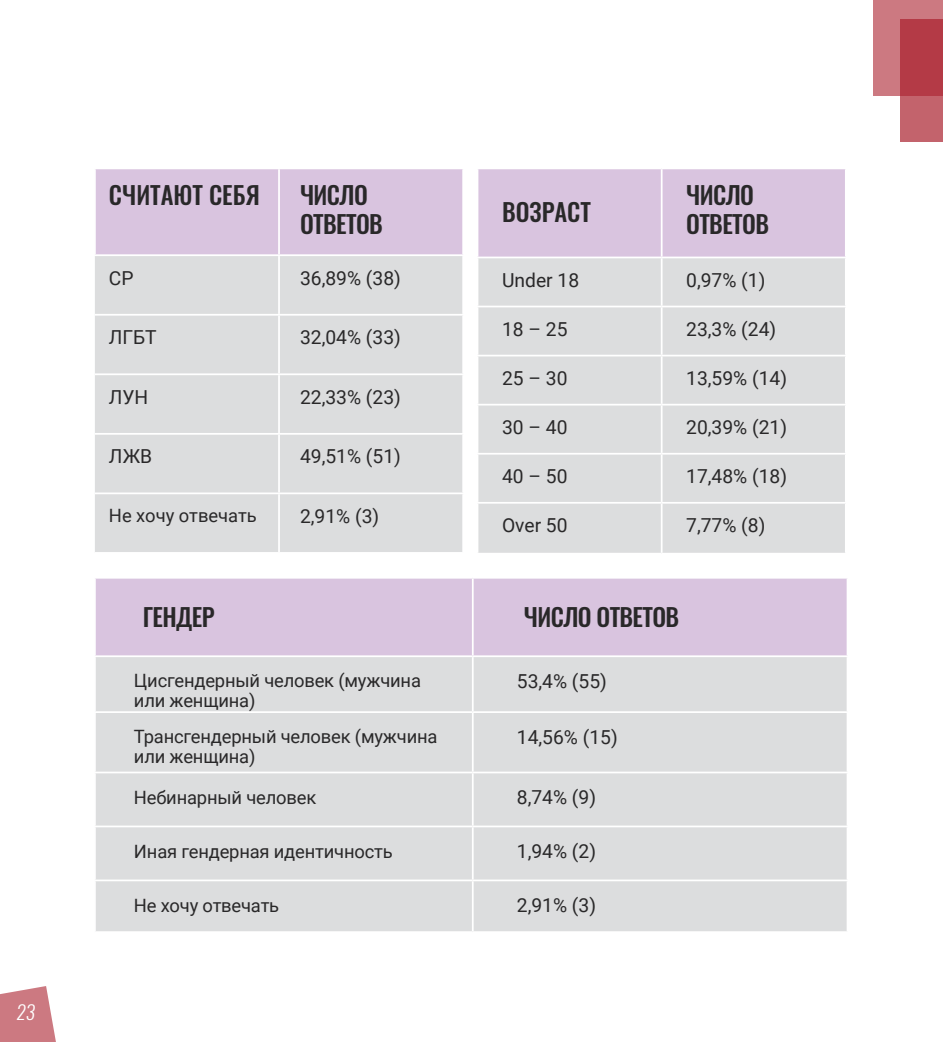
<style>
.page{position:relative;width:943px;height:1042px;background:#fff}
.page>*{position:absolute;margin:0;border:0;box-sizing:border-box;transform-origin:0 0}
.t1{font:500 24.5px/29.4px "Oswald";letter-spacing:-.025em;color:#292829}
.t2{font:500 24.5px "Oswald";color:#292829}
.t3{font:19.25px "Roboto";color:#292829}
.t4{font:italic 300 19.25px "Oswald";color:#fff}
.t5{font:18.38px/19.2px "Roboto";letter-spacing:-.01em;color:#292829}
</style>
<div class="page">
<div style="left:899px;top:20px;width:44px;height:122px;background:#c3636c"></div>
<svg style="left:873px;top:0;width:70px;height:96px;background:#c05963"></svg>
<svg style="left:0;top:986px;width:56px;height:56px;background:#d38c93"></svg>
<div style="left:478px;top:169px;width:367px;height:88px;background:#d9c4df"></div>
<div style="left:478px;top:258px;width:367px;height:295px;background:#dcddde"></div>
<hr style="left:660px;top:169px;width:2px;height:88px;background:#fff">
<hr style="left:660px;top:258px;width:2px;height:48px;background:#fff">
<hr style="left:476px;top:306px;width:185px;height:1px;background:#fff">
<hr style="left:661px;top:306px;width:185px;height:1px;background:#fff">
<hr style="left:660px;top:307px;width:2px;height:48px;background:#fff">
<hr style="left:476px;top:355px;width:185px;height:1px;background:#fff">
<hr style="left:661px;top:355px;width:185px;height:1px;background:#fff">
<hr style="left:660px;top:356px;width:2px;height:48px;background:#fff">
<hr style="left:476px;top:404px;width:185px;height:1px;background:#fff">
<hr style="left:661px;top:404px;width:185px;height:1px;background:#fff">
<hr style="left:660px;top:405px;width:2px;height:48px;background:#fff">
<hr style="left:476px;top:453px;width:185px;height:1px;background:#fff">
<hr style="left:661px;top:453px;width:185px;height:1px;background:#fff">
<hr style="left:660px;top:454px;width:2px;height:48px;background:#fff">
<hr style="left:476px;top:502px;width:185px;height:2px;background:#fff">
<hr style="left:661px;top:502px;width:185px;height:2px;background:#fff">
<hr style="left:660px;top:504px;width:2px;height:49px;background:#fff">
<div style="left:96px;top:169px;width:366px;height:85px;background:#d9c4df"></div>
<div style="left:95px;top:256px;width:367px;height:296px;background:#dcddde"></div>
<hr style="left:278px;top:169px;width:2px;height:85px;background:#fff">
<hr style="left:278px;top:256px;width:2px;height:58px;background:#fff">
<hr style="left:278px;top:316px;width:2px;height:57px;background:#fff">
<hr style="left:278px;top:375px;width:2px;height:58px;background:#fff">
<hr style="left:278px;top:435px;width:2px;height:57px;background:#fff">
<hr style="left:278px;top:494px;width:2px;height:58px;background:#fff">
<hr style="left:95px;top:314px;width:184px;height:2px;background:#fff">
<hr style="left:279px;top:314px;width:185px;height:2px;background:#fff">
<hr style="left:95px;top:373px;width:184px;height:2px;background:#fff">
<hr style="left:279px;top:373px;width:185px;height:2px;background:#fff">
<hr style="left:95px;top:433px;width:184px;height:2px;background:#fff">
<hr style="left:279px;top:433px;width:185px;height:2px;background:#fff">
<hr style="left:95px;top:492px;width:184px;height:2px;background:#fff">
<hr style="left:279px;top:492px;width:185px;height:2px;background:#fff">
<div style="left:96px;top:578px;width:750px;height:77px;background:#d9c4df"></div>
<div style="left:96px;top:657px;width:750px;height:274px;background:#dcddde"></div>
<hr style="left:472px;top:578px;width:1px;height:77px;background:#fff">
<hr style="left:472px;top:657px;width:1px;height:54px;background:#fff">
<hr style="left:94px;top:711px;width:379px;height:2px;background:#fff">
<hr style="left:473px;top:711px;width:375px;height:2px;background:#fff">
<hr style="left:472px;top:713px;width:1px;height:58px;background:#fff">
<hr style="left:94px;top:771px;width:379px;height:2px;background:#fff">
<hr style="left:473px;top:771px;width:375px;height:2px;background:#fff">
<hr style="left:472px;top:773px;width:1px;height:52px;background:#fff">
<hr style="left:94px;top:825px;width:379px;height:2px;background:#fff">
<hr style="left:473px;top:825px;width:375px;height:2px;background:#fff">
<hr style="left:472px;top:827px;width:1px;height:52px;background:#fff">
<hr style="left:94px;top:879px;width:379px;height:2px;background:#fff">
<hr style="left:473px;top:879px;width:375px;height:2px;background:#fff">
<hr style="left:472px;top:881px;width:1px;height:50px;background:#fff">
<p class="t4" style="left:16px;top:999px;width:20px">23</p>
<p class="t2" style="left:109px;top:173px;width:152px">СЧИТАЮТ СЕБЯ</p>
<p class="t1" style="left:300px;top:178px;width:84px">ЧИСЛО<br>ОТВЕТОВ</p>
<p class="t3" style="left:109px;top:264px;width:26px">СР</p>
<p class="t3" style="left:300px;top:264px;width:102px">36,89% (38)</p>
<p class="t3" style="left:109px;top:324px;width:49px">ЛГБТ</p>
<p class="t3" style="left:300px;top:324px;width:102px">32,04% (33)</p>
<p class="t3" style="left:109px;top:383px;width:41px">ЛУН</p>
<p class="t3" style="left:300px;top:383px;width:102px">22,33% (23)</p>
<p class="t3" style="left:109px;top:443px;width:45px">ЛЖВ</p>
<p class="t3" style="left:300px;top:443px;width:102px">49,51% (51)</p>
<p class="t5" style="left:109px;top:505px;width:149px">Не хочу отвечать</p>
<p class="t3" style="left:300px;top:502px;width:81px">2,91% (3)</p>
<p class="t2" style="left:502px;top:190px;width:90px">ВОЗРАСТ</p>
<p class="t1" style="left:686px;top:178px;width:84px">ЧИСЛО<br>ОТВЕТОВ</p>
<p class="t3" style="left:502px;top:266px;width:79px">Under 18</p>
<p class="t3" style="left:686px;top:266px;width:81px">0,97% (1)</p>
<p class="t3" style="left:502px;top:315px;width:67px">18 – 25</p>
<p class="t3" style="left:686px;top:315px;width:92px">23,3% (24)</p>
<p class="t3" style="left:502px;top:364px;width:67px">25 – 30</p>
<p class="t3" style="left:686px;top:364px;width:102px">13,59% (14)</p>
<p class="t3" style="left:502px;top:414px;width:67px">30 – 40</p>
<p class="t3" style="left:686px;top:414px;width:102px">20,39% (21)</p>
<p class="t3" style="left:502px;top:463px;width:67px">40 – 50</p>
<p class="t3" style="left:686px;top:463px;width:102px">17,48% (18)</p>
<p class="t3" style="left:502px;top:512px;width:67px">Over 50</p>
<p class="t3" style="left:686px;top:512px;width:81px">7,77% (8)</p>
<p class="t1" style="left:143px;top:600px;width:73px">ГЕНДЕР</p>
<p class="t1" style="left:524px;top:600px;width:157px">ЧИСЛО ОТВЕТОВ</p>
<p class="t5" style="left:134px;top:670px;width:288px">Цисгендерный человек (мужчина или женщина)</p>
<p class="t3" style="left:517px;top:668px;width:92px">53,4% (55)</p>
<p class="t5" style="left:134px;top:726px;width:305px">Трансгендерный человек (мужчина или женщина)</p>
<p class="t3" style="left:517px;top:723px;width:102px">14,56% (15)</p>
<p class="t5" style="left:134px;top:787px;width:184px">Небинарный человек</p>
<p class="t3" style="left:517px;top:784px;width:81px">8,74% (9)</p>
<p class="t5" style="left:134px;top:841px;width:260px">Иная гендерная идентичность</p>
<p class="t3" style="left:517px;top:838px;width:81px">1,94% (2)</p>
<p class="t5" style="left:134px;top:895px;width:147px">Не хочу отвечать</p>
<p class="t3" style="left:517px;top:892px;width:81px">2,91% (3)</p>
</div>
